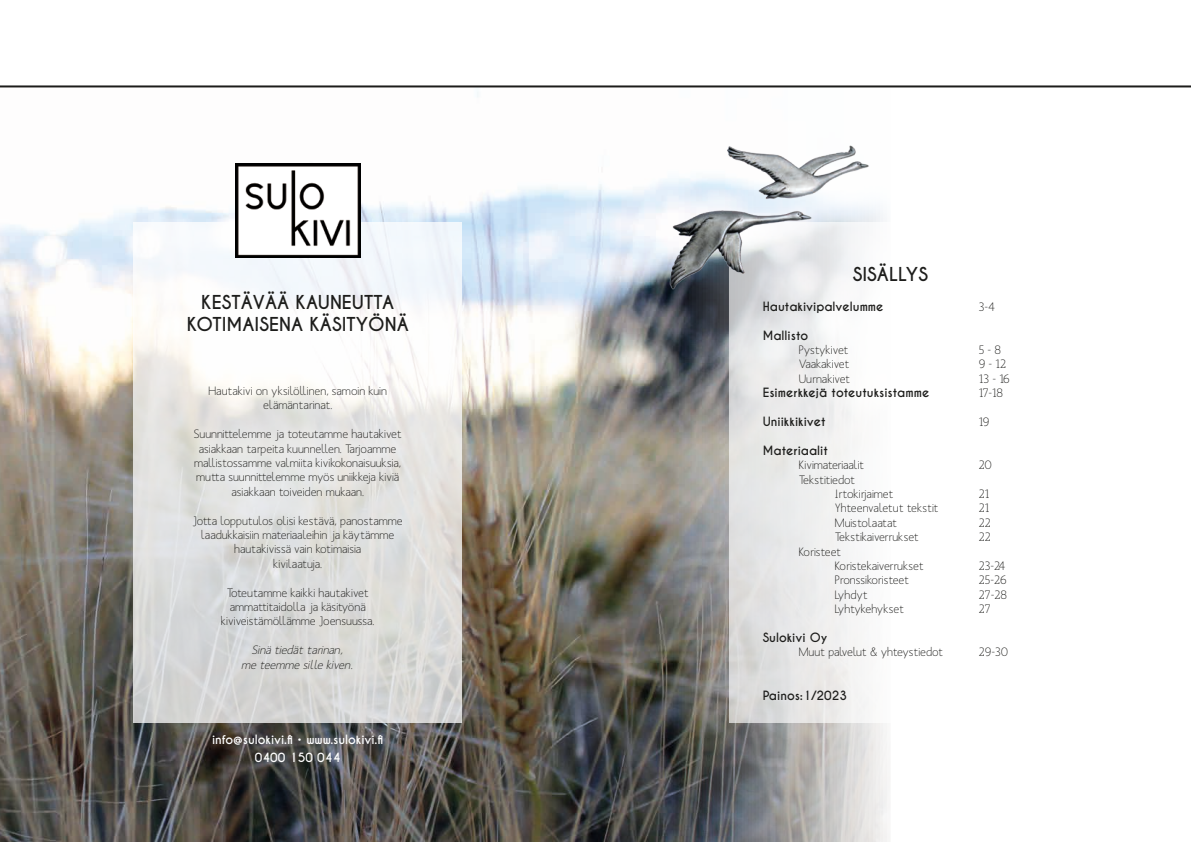
<style>
.page{position:relative;width:1191px;height:842px;background:#fff}
.page>*{position:absolute;margin:0;border:0;box-sizing:border-box;transform-origin:0 0}
.t1{font:700 18px/21.6px "Caviar Dreams";color:#1d1d1b;text-align:center}
.t2{font:12px/14.4px "Mank Sans";color:#1d1d1b;text-align:center}
.t3{font:700 12px "Caviar Dreams";color:#1d1d1b}
.t4{font:700 12px "Caviar Dreams";color:#fff}
.t5{font:italic 12px/14.4px "Mank Sans";color:#1d1d1b;text-align:center}
</style>
<div class="page">
<img style="left:0;top:87px;width:890px;height:755px">
<svg style="left:133px;top:222px;width:329px;height:500px"></svg>
<hr style="left:0;top:85px;width:1191px;height:2px;background:#1d1d1b">
<div style="left:729px;top:222px;width:328px;height:500px;background:linear-gradient(to right,#e4e4e4,#fff)"></div>
<img style="left:651px;top:122px;width:237px;height:177px">
<img style="left:235px;top:164px;width:125px;height:94px">
<h1 class="t1" style="left:187px;top:292px;width:224px">KESTÄVÄÄ KAUNEUTTA<br>KOTIMAISENA KÄSITYÖNÄ</h1>
<p class="t2" style="left:208px;top:383px;width:180px">Hautakivi on yksilöllinen, samoin kuin elämäntarinat.</p>
<p class="t2" style="left:194px;top:427px;width:209px">Suunnittelemme ja toteutamme hautakivet asiakkaan tarpeita kuunnellen. Tarjoamme mallistossamme valmiita kivikokonaisuuksia, mutta suunnittelemme myös uniikkeja kiviä asiakkaan toiveiden mukaan.</p>
<p class="t2" style="left:193px;top:513px;width:212px">Jotta lopputulos olisi kestävä, panostamme laadukkaisiin materiaaleihin ja käytämme hautakivissä vain kotimaisia<br>kivilaatuja.</p>
<p class="t2" style="left:221px;top:585px;width:155px">Toteutamme kaikki hautakivet ammattitaidolla ja käsityönä kiviveistämöllämme Joensuussa.</p>
<p class="t5" style="left:242px;top:643px;width:113px">Sinä tiedät tarinan,<br>me teemme sille kiven.</p>
<p class="t4" style="left:212px;top:732px;width:173px">info@sulokivi.fi • www.sulokivi.fi</p>
<p class="t4" style="left:255px;top:750px;width:87px">0400 150 044</p>
<h1 class="t1" style="left:852px;top:264px;width:77px">SISÄLLYS</h1>
<p class="t3" style="left:763px;top:299px;width:122px">Hautakivipalvelumme</p>
<p class="t2" style="left:979px;top:299px;width:18px">3-4</p>
<p class="t3" style="left:763px;top:328px;width:47px">Mallisto</p>
<p class="t2" style="left:799px;top:342px;width:51px">Pystykivet</p>
<p class="t2" style="left:979px;top:342px;width:24px">5 - 8</p>
<p class="t2" style="left:799px;top:357px;width:52px">Vaakakivet</p>
<p class="t2" style="left:979px;top:357px;width:29px">9 - 12</p>
<p class="t2" style="left:799px;top:371px;width:53px">Uurnakivet</p>
<p class="t2" style="left:979px;top:371px;width:32px">13 - 16</p>
<p class="t3" style="left:763px;top:385px;width:168px">Esimerkkejä toteutuksistamme</p>
<p class="t2" style="left:979px;top:386px;width:26px">17-18</p>
<p class="t3" style="left:763px;top:414px;width:64px">Uniikkikivet</p>
<p class="t2" style="left:979px;top:414px;width:12px">19</p>
<p class="t3" style="left:763px;top:443px;width:67px">Materiaalit</p>
<p class="t2" style="left:799px;top:458px;width:67px">Kivimateriaalit</p>
<p class="t2" style="left:979px;top:458px;width:15px">20</p>
<p class="t2" style="left:835px;top:472px;width:60px;text-align:left;text-indent:-36px">Tekstitiedot<br>Irtokirjaimet</p>
<p class="t2" style="left:979px;top:486px;width:12px">21</p>
<p class="t2" style="left:835px;top:501px;width:105px">Yhteenvaletut tekstit</p>
<p class="t2" style="left:979px;top:501px;width:12px">21</p>
<p class="t2" style="left:835px;top:515px;width:64px">Muistolaatat</p>
<p class="t2" style="left:979px;top:515px;width:13px">22</p>
<p class="t2" style="left:835px;top:530px;width:85px">Tekstikaiverrukset</p>
<p class="t2" style="left:979px;top:530px;width:13px">22</p>
<p class="t2" style="left:835px;top:544px;width:90px;text-align:left;text-indent:-36px">Koristeet<br>Koristekaiverrukset</p>
<p class="t2" style="left:979px;top:558px;width:28px">23-24</p>
<p class="t2" style="left:835px;top:573px;width:76px">Pronssikoristeet</p>
<p class="t2" style="left:979px;top:573px;width:29px">25-26</p>
<p class="t2" style="left:835px;top:587px;width:35px">Lyhdyt</p>
<p class="t2" style="left:979px;top:587px;width:30px">27-28</p>
<p class="t2" style="left:835px;top:602px;width:71px">Lyhtykehykset</p>
<p class="t2" style="left:979px;top:602px;width:13px">27</p>
<p class="t3" style="left:763px;top:630px;width:66px">Sulokivi Oy</p>
<p class="t2" style="left:799px;top:645px;width:146px">Muut palvelut &amp; yhteystiedot</p>
<p class="t2" style="left:979px;top:645px;width:31px">29-30</p>
<p class="t3" style="left:763px;top:688px;width:86px">Painos:1/2023</p>
</div>
